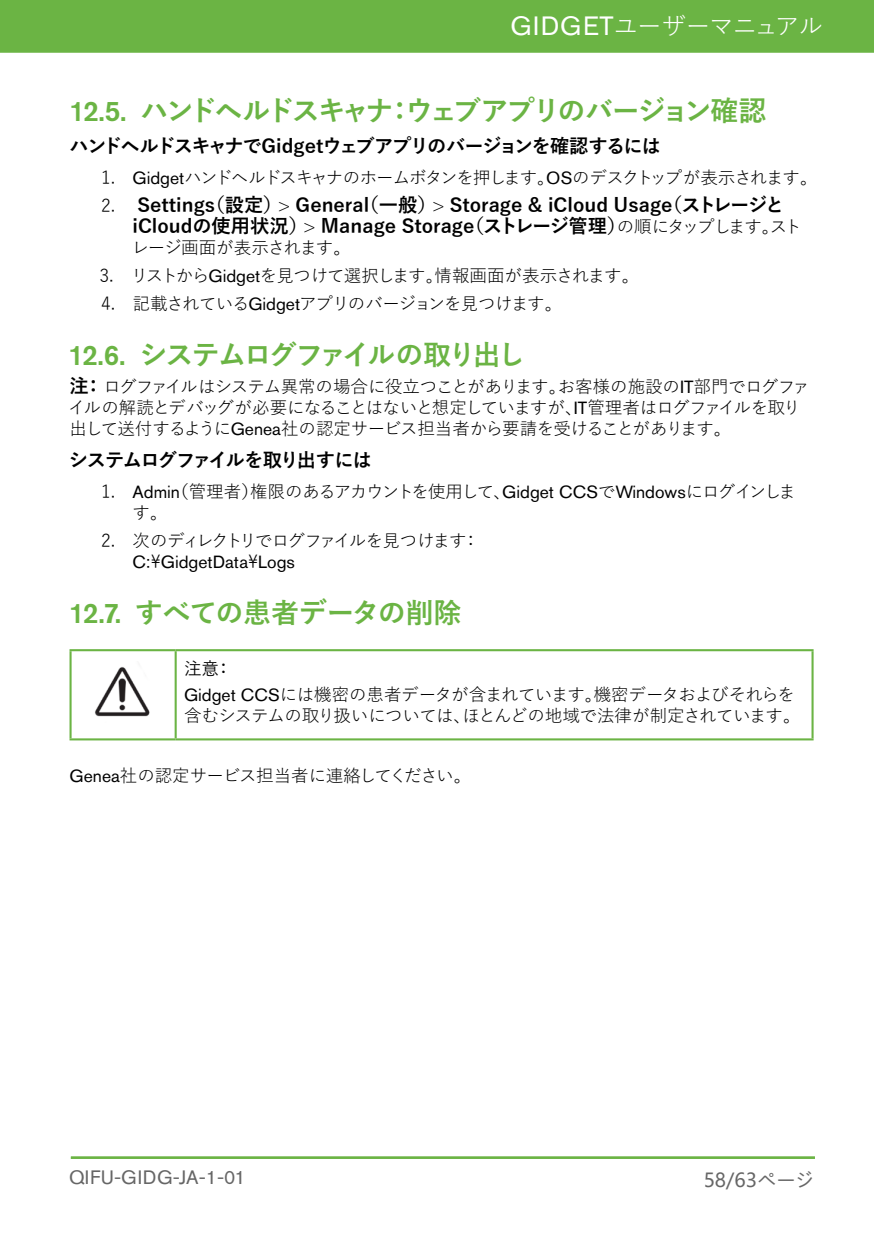
<style>
.page{position:relative;width:874px;height:1241px;background:#fff}
.page>*{position:absolute;margin:0;border:0;box-sizing:border-box;transform-origin:0 0}
.t1{font:700 28px "Yu Gothic";letter-spacing:-.095em;color:#6bb444}
.t2{font:700 28px "Yu Gothic";letter-spacing:-.02em;color:#6bb444}
.t3{font:24.5px "Yu Gothic";letter-spacing:-.04em;color:#fff}
.t4{font:700 19.25px/21px "Yu Gothic";color:#000}
.t5{font:700 19.25px "Yu Gothic";letter-spacing:-.075em;color:#000}
.t6{font:19.25px "Akzidenz Grotesk Std";letter-spacing:.02em;color:#666}
.t7{font:700 19.25px "Yu Gothic";letter-spacing:-.07em;color:#000}
.t8{font:19.25px "Microsoft Ya Hei";color:#666}
.TABLE_TEXT{font:17.5px/21px "Yu Gothic";letter-spacing:-.055em;color:#000}
.TABLE_TEXT-2{font:17.5px/21px "Yu Gothic";letter-spacing:-.035em;color:#000}
.TABLE_TEXT-3{font:17.5px/21px "Yu Gothic";letter-spacing:-.085em;color:#000}
.TABLE_TEXT-4{font:17.5px "Yu Gothic";letter-spacing:-.075em;color:#000}
.TABLE_TEXT-5{font:17.5px/21px "Yu Gothic";letter-spacing:-.1em;color:#000}
.TABLE_TEXT-6{font:17.5px "Yu Gothic";letter-spacing:-.03em;color:#000}
.WARNING_TABLE_BOLD{font:500 17.5px "Yu Gothic";color:#000}
.s1{font-family:"Akzidenz Grotesk Std";font-size:26.25px}
.s2{font-family:"Akzidenz Grotesk Std";font-weight:500}
.s3{font-family:"Akzidenz Grotesk Std"}
.s4{font-weight:400;font-size:17.5px}
.s5{font-weight:700;font-size:19.25px}
</style>
<div class="page">
<div style="left:0;top:0;width:873px;height:53px;background:#6bb444"></div>
<hr style="left:71px;top:1156px;width:743px;height:1px;background:#6bb444">
<hr style="left:71px;top:1157px;width:743px;height:1px;background:#6bb444">
<hr style="left:69px;top:649px;width:106px;height:2px;background:#6bb444">
<hr style="left:69px;top:651px;width:3px;height:87px;background:#6bb444">
<hr style="left:175px;top:649px;width:638px;height:2px;background:#6bb444">
<hr style="left:811px;top:651px;width:2px;height:87px;background:#6bb444">
<hr style="left:69px;top:738px;width:106px;height:2px;background:#6bb444">
<hr style="left:175px;top:738px;width:638px;height:2px;background:#6bb444">
<hr style="left:174px;top:651px;width:3px;height:87px;background:#6bb444">
<img style="left:95px;top:667px;width:55px;height:50px">
<h2 class="t3" style="left:510px;top:4px;width:314px"><span class="s1">GIDGET</span>ユーザーマニュアル</h2>
<p class="t1" style="left:70px;top:95px;width:698px"><span class="s2">12.5.</span> ハンドヘルドスキャナ：ウェブアプリのバージョン確認</p>
<p class="t5" style="left:70px;top:135px;width:592px">ハンドヘルドスキャナでGidgetウェブアプリのバージョンを確認するには</p>
<p class="TABLE_TEXT-4" style="left:101px;top:162px;width:717px">1. <span class="s3">Gidget</span>ハンドヘルドスキャナのホームボタンを押します。<span class="s3">OS</span>のデスクトップが表示されます。</p>
<p class="t4" style="left:132px;top:195px;width:670px;text-indent:-31px"><span class="s4">2.</span> Settings（設定）<span class="s4">&gt;</span> General（一般）<span class="s4">&gt;</span> Storage &amp; iCloud Usage（ストレージとiCloudの使用状況）<span class="s4">&gt;</span> Manage Storage（ストレージ管理）<span class="s4">の順にタップします。スト</span></p>
<p class="TABLE_TEXT" style="left:132px;top:235px;width:220px">レージ画面が表示されます。</p>
<p class="TABLE_TEXT" style="left:99px;top:263px;width:541px">3. リストから<span class="s3">Gidget</span>を見つけて選択します。情報画面が表示されます。</p>
<p class="TABLE_TEXT" style="left:101px;top:291px;width:462px">4. 記載されている<span class="s3">Gidget</span>アプリのバージョンを見つけます。</p>
<p class="t1" style="left:69px;top:339px;width:458px"><span class="s2">12.6.</span> システムログファイルの取り出し</p>
<p class="TABLE_TEXT" style="left:68px;top:374px;width:743px"><span class="s5">注：</span> ログファイルはシステム異常の場合に役立つことがあります。お客様の施設の<span class="s3">IT</span>部門でログファイルの解読とデバッグが必要になることはないと想定していますが、<span class="s3">IT</span>管理者はログファイルを取り出して送付するように<span class="s3">Genea</span>社の認定サービス担当者から要請を受けることがあります。</p>
<p class="t7" style="left:69px;top:448px;width:304px">システムログファイルを取り出すには</p>
<p class="TABLE_TEXT-3" style="left:133px;top:479px;width:664px;text-indent:-32px">1. <span class="s3">Admin</span>（管理者）権限のあるアカウントを使用して、<span class="s3">Gidget CCS</span>で<span class="s3">Windows</span>にログインします。</p>
<p class="TABLE_TEXT-5" style="left:132px;top:528px;width:348px;text-indent:-31px">2. 次のディレクトリでログファイルを見つけます：<br><span class="s3">C</span>:\<span class="s3">GidgetData</span>\<span class="s3">Logs</span></p>
<p class="t2" style="left:69px;top:596px;width:393px"><span class="s2">12.7.</span> すべての患者データの削除</p>
<p class="WARNING_TABLE_BOLD" style="left:184px;top:652px;width:50px">注意：</p>
<p class="TABLE_TEXT-2" style="left:184px;top:682px;width:617px"><span class="s3">Gidget CCS</span>には機密の患者データが含まれています。機密データおよびそれらを含むシステムの取り扱いについては、ほとんどの地域で法律が制定されています。</p>
<p class="TABLE_TEXT-6" style="left:69px;top:759px;width:403px"><span class="s3">Genea</span>社の認定サービス担当者に連絡してください。</p>
<p class="t6" style="left:69px;top:1165px;width:178px">QIFU-GIDG-JA-1-01</p>
<p class="t8" style="left:703px;top:1166px;width:113px">58/63ページ</p>
</div>
